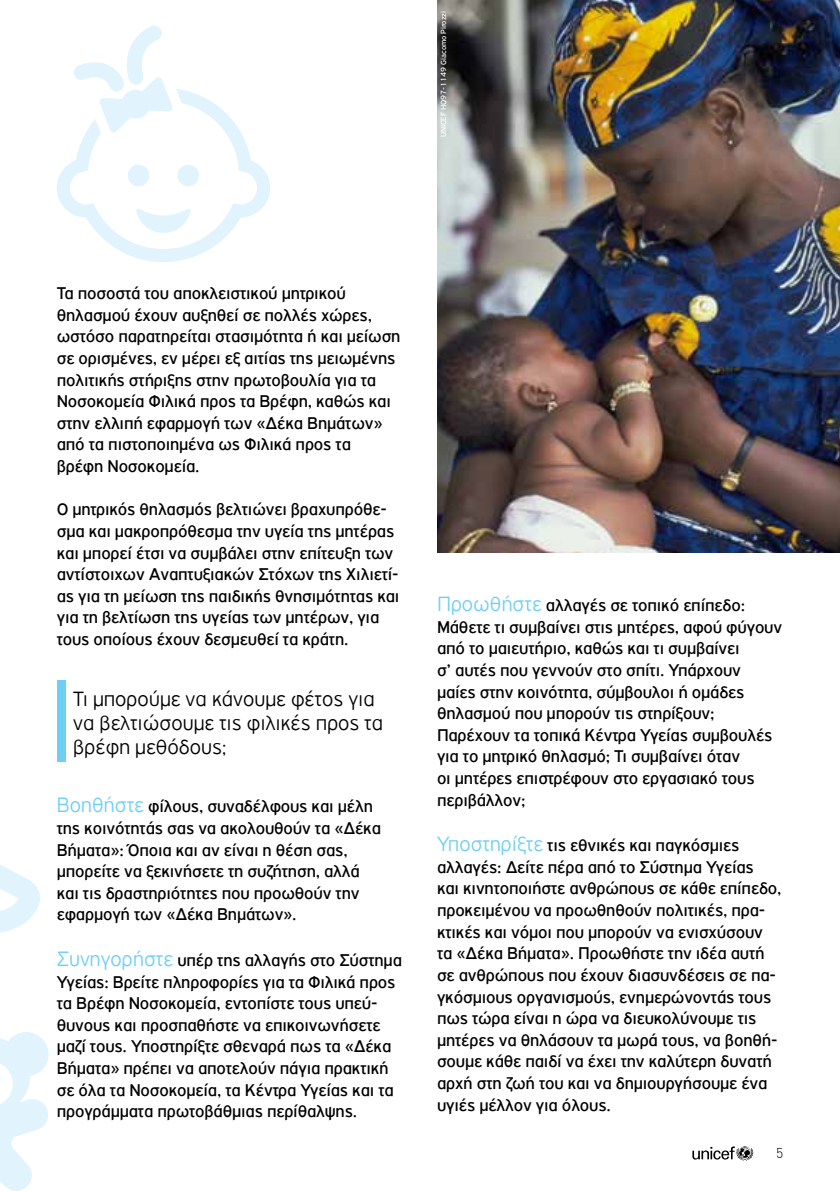
<style>
.page{position:relative;width:840px;height:1191px;background:#fff}
.page>*{position:absolute;margin:0;border:0;box-sizing:border-box;transform-origin:0 0}
.t1{font:300 22px/24px "PF Highway Gothic";color:#000}
.t2{font:18px/21.6px "PF Highway Gothic";letter-spacing:-.01em;color:#000}
.t3{font:300 14px "DIN Greek";color:#000}
.t4{font:8px "PF Highway Gothic";color:#fff}
.s1{font-weight:300;font-size:22px;color:#6dcff6}
</style>
<div class="page">
<svg style="left:692px;top:1146px;width:60px;height:15px"></svg>
<svg style="left:57px;top:25px;width:213px;height:237px"></svg>
<div style="left:128px;top:165px;width:21px;height:21px;background:#e1f4fd;border-radius:50%"></div>
<img style="left:437px;top:0;width:402px;height:553px">
<div style="left:57px;top:680px;width:8px;height:81px;background:#6dcff6"></div>
<svg style="left:0;top:865px;width:40px;height:68px"></svg>
<svg style="left:0;top:1032px;width:49px;height:159px"></svg>
<p class="t4" style="left:439px;top:137px;width:128px;rotate:-90deg">UNICEF HQ97-1149 Giacomo Pirozzi</p>
<p class="t2" style="left:57px;top:282px;width:345px">Τα ποσοστά του αποκλειστικού μητρικού θηλασμού έχουν αυξηθεί σε πολλές χώρες, ωστόσο παρατηρείται στασιμότητα ή και μείωση σε ορισμένες, εν μέρει εξ αιτίας της μειωμένης πολιτικής στήριξης στην πρωτοβουλία για τα Νοσοκομεία Φιλικά προς τα Βρέφη, καθώς και στην ελλιπή εφαρμογή των «Δέκα Βημάτων» από τα πιστοποιημένα ως Φιλικά προς τα βρέφη Νοσοκομεία.</p>
<p class="t2" style="left:57px;top:498px;width:344px">O μητρικός θηλασμός βελτιώνει βραχυπρόθε&shy;σμα και μακροπρόθεσμα την υγεία της μητέρας και μπορεί έτσι να συμβάλει στην επίτευξη των αντίστοιχων Αναπτυξιακών Στόχων της Χιλιετί&shy;ας για τη μείωση της παιδικής θνησιμότητας και για τη βελτίωση της υγείας των μητέρων, για τους οποίους έχουν δεσμευθεί τα κράτη.</p>
<p class="t1" style="left:73px;top:686px;width:311px">Τι μπορούμε να κάνουμε φέτος για να βελτιώσουμε τις φιλικές προς τα βρέφη μεθόδους;</p>
<p class="t2" style="left:57px;top:795px;width:325px"><span class="s1">Βοηθήστε</span> φίλους, συναδέλφους και μέλη της κοινότητάς σας να ακολουθούν τα «Δέκα Βήματα»: Όποια και αν είναι η θέση σας, μπορείτε να ξεκινήσετε τη συζήτηση, αλλά και τις δραστηριότητες που προωθούν την εφαρμογή των «Δέκα Βημάτων».</p>
<p class="t2" style="left:57px;top:949px;width:346px"><span class="s1">Συνηγορήστε</span> υπέρ της αλλαγής στο Σύστημα Υγείας: Βρείτε πληροφορίες για τα Φιλικά προς τα Βρέφη Νοσοκομεία, εντοπίστε τους υπεύ&shy;θυνους και προσπαθήστε να επικοινωνήσετε μαζί τους. Υποστηρίξτε σθεναρά πως τα «Δέκα Βήματα» πρέπει να αποτελούν πάγια πρακτική σε όλα τα Νοσοκομεία, τα Κέντρα Υγείας και τα προγράμματα πρωτοβάθμιας περίθαλψης.</p>
<p class="t2" style="left:437px;top:594px;width:346px"><span class="s1">Προωθήστε</span> αλλαγές σε τοπικό επίπεδο:<br>Μάθετε τι συμβαίνει στις μητέρες, αφού φύγουν από το μαιευτήριο, καθώς και τι συμβαίνει<br>σ’ αυτές που γεννούν στο σπίτι. Υπάρχουν μαίες στην κοινότητα, σύμβουλοι ή ομάδες θηλασμού που μπορούν τις στηρίξουν; Παρέχουν τα τοπικά Κέντρα Υγείας συμβουλές για το μητρικό θηλασμό; Τι συμβαίνει όταν<br>οι μητέρες επιστρέφουν στο εργασιακό τους περιβάλλον;</p>
<p class="t2" style="left:437px;top:834px;width:346px"><span class="s1">Υποστηρίξτε</span> τις εθνικές και παγκόσμιες αλλαγές: Δείτε πέρα από το Σύστημα Υγείας<br>και κινητοποιήστε ανθρώπους σε κάθε επίπεδο, προκειμένου να προωθηθούν πολιτικές, πρα&shy;κτικές και νόμοι που μπορούν να ενισχύσουν τα «Δέκα Βήματα». Προωθήστε την ιδέα αυτή σε ανθρώπους που έχουν διασυνδέσεις σε πα&shy;γκόσμιους οργανισμούς, ενημερώνοντάς τους πως τώρα είναι η ώρα να διευκολύνουμε τις μητέρες να θηλάσουν τα μωρά τους, να βοηθή&shy;σουμε κάθε παιδί να έχει την καλύτερη δυνατή αρχή στη ζωή του και να δημιουργήσουμε ένα υγιές μέλλον για όλους.</p>
<p class="t3" style="left:775px;top:1145px;width:9px">5</p>
</div>
